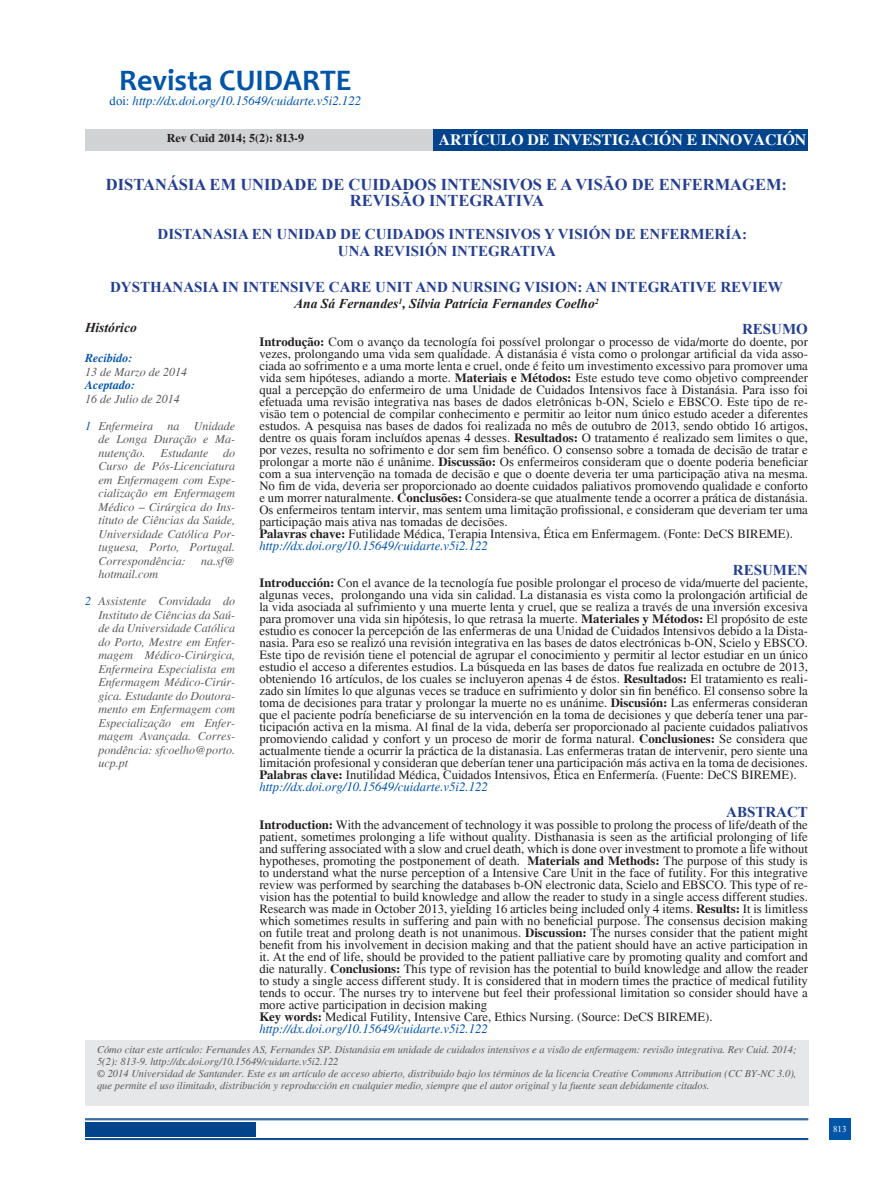
<style>
.page{position:relative;width:893px;height:1191px;background:#fff}
.page>*{position:absolute;margin:0;border:0;box-sizing:border-box;transform-origin:0 0}
.Estilo_de_párrafo_1{font:700 30px "Candara";color:#0154a6}
.titulos{font:700 16.5px "Times New Roman";color:#253f8e}
.Estilo_de_párrafo_1-2{font:700 15.75px "Times";color:#fff}
.titulos-2{font:700 15px "Times New Roman";color:#253f8e}
.titulos-3{font:italic 700 13.5px "Times New Roman";color:#231f20}
.autores{font:italic 700 13.5px "Times New Roman";color:#231f20}
.titulos-4{font:12.75px/12px "Times";color:#231f20;text-align:justify}
.titulos-5{font:italic 12.75px "Times";color:#0154a6}
.Estilo_de_párrafo_1-3{font:italic 12.75px "Times";color:#0154a6}
.pie_de_página{font:italic 12px/13.5px "Times";color:#57585a;text-align:justify}
.Estilo_de_párrafo_1-4{font:700 12px "Times";color:#231f20}
.pie_de_página-2{font:italic 700 12px "Times";color:#0154a6}
.pie_de_página-3{font:italic 10.5px/12px "Times";color:#57585a}
.t1{font:9px "Times New Roman";color:#fff}
.s1{font-style:normal}
.s2{color:#0154a6}
.s3{font-weight:700}
</style>
<div class="page">
<div style="left:829px;top:1118px;width:21px;height:22px;background:#0154a6"></div>
<hr style="left:85px;top:1138px;width:723px;height:1px;background:#01448c">
<hr style="left:85px;top:1139px;width:723px;height:1px;background:#01448c">
<hr style="left:85px;top:1118px;width:723px;height:1px;background:#01448c">
<hr style="left:85px;top:1119px;width:723px;height:1px;background:#01448c">
<div style="left:85px;top:1122px;width:170px;height:14px;background:#01448c"></div>
<div style="left:85px;top:1040px;width:723px;height:66px;background:#e6e7e9"></div>
<div style="left:85px;top:129px;width:357px;height:22px;background:#d1d2d4"></div>
<div style="left:433px;top:129px;width:375px;height:22px;background:#01448c"></div>
<p class="Estilo_de_párrafo_1" style="left:119px;top:62px;width:234px">Revista CUIDARTE</p>
<p class="Estilo_de_párrafo_1-3" style="left:110px;top:94px;width:253px"><span class="s1">doi:</span> http://dx.doi.org/10.15649/cuidarte.v5i2.122</p>
<p class="Estilo_de_párrafo_1-4" style="left:167px;top:131px;width:139px">Rev Cuid 2014; 5(2): 813-9</p>
<p class="Estilo_de_párrafo_1-2" style="left:439px;top:130px;width:369px">ARTÍCULO DE INVESTIGACIÓN E INNOVACIÓN</p>
<p class="titulos" style="left:106px;top:173px;width:683px">DISTANÁSIA EM UNIDADE DE CUIDADOS INTENSIVOS E A VISÃO DE ENFERMAGEM:</p>
<p class="titulos" style="left:350px;top:189px;width:196px">REVISÃO INTEGRATIVA</p>
<p class="titulos-2" style="left:158px;top:224px;width:591px">DISTANASIA EN UNIDAD DE CUIDADOS INTENSIVOS Y VISIÓN DE ENFERMERÍA:</p>
<p class="titulos-2" style="left:338px;top:240px;width:219px">UNA REVISIÓN INTEGRATIVA</p>
<p class="titulos-2" style="left:110px;top:277px;width:674px">DYSTHANASIA IN INTENSIVE CARE UNIT AND NURSING VISION: AN INTEGRATIVE REVIEW</p>
<p class="titulos-3" style="left:294px;top:294px;width:306px">Ana Sá Fernandes<sup>1</sup>, Sílvia Patrícia Fernandes Coelho<sup>2</sup></p>
<p class="autores" style="left:85px;top:318px;width:53px">Histórico</p>
<p class="pie_de_página-2" style="left:85px;top:351px;width:49px">Recibido:</p>
<p class="pie_de_página" style="left:85px;top:365px;width:103px">13 de Marzo de 2014</p>
<p class="pie_de_página-2" style="left:85px;top:378px;width:51px">Aceptado:</p>
<p class="pie_de_página" style="left:85px;top:392px;width:96px">16 de Julio de 2014</p>
<p class="pie_de_página" style="left:99px;top:419px;width:138px;text-indent:-14px"><span class="s2">1</span> Enfermeira na Unidade de Longa Duração e Ma&shy;nutenção. Estudante do Curso de Pós-Licenciatura em Enfermagem com Espe&shy;cialização em Enfermagem Médico – Cirúrgica do Ins&shy;tituto de Ciências da Saúde, Universidade Católica Por&shy;tuguesa, Porto, Portugal.<br>Correspondência:</p>
<p class="pie_de_página" style="left:201px;top:554px;width:36px">na.sf@</p>
<p class="pie_de_página" style="left:99px;top:567px;width:61px">hotmail.com</p>
<p class="pie_de_página" style="left:99px;top:594px;width:138px;text-indent:-14px"><span class="s2">2</span> Assistente Convidada do Instituto de Ciências da Saú&shy;de da Universidade Católica do Porto, Mestre em Enfer&shy;magem Médico-Cirúrgica, Enfermeira Especialista em Enfermagem Médico-Cirúr&shy;gica. Estudante do Doutora&shy;mento em Enfermagem com Especialização em Enfer&shy;magem Avançada. Corres&shy;pondência: sfcoelho@porto. ucp.pt</p>
<p class="titulos-2" style="left:742px;top:318px;width:67px">RESUMO</p>
<p class="titulos-4" style="left:259px;top:335px;width:550px"><span class="s3">Introdução:</span> Com o avanço da tecnología foi possível prolongar o processo de vida/morte do doente, por vezes, prolongando uma vida sem qualidade. A distanásia é vista como o prolongar artificial da vida asso&shy;ciada ao sofrimento e a uma morte lenta e cruel, onde é feito um investimento excessivo para promover uma vida sem hipóteses, adiando a morte. <span class="s3">Materiais e Métodos:</span> Este estudo teve como objetivo compreender qual a percepção do enfermeiro de uma Unidade de Cuidados Intensivos face à Distanásia. Para isso foi efetuada uma revisão integrativa nas bases de dados eletrônicas b-ON, Scielo e EBSCO. Este tipo de re&shy;visão tem o potencial de compilar conhecimento e permitir ao leitor num único estudo aceder a diferentes estudos. A pesquisa nas bases de dados foi realizada no mês de outubro de 2013, sendo obtido 16 artigos, dentre os quais foram incluídos apenas 4 desses. <span class="s3">Resultados:</span> O tratamento é realizado sem limites o que, por vezes, resulta no sofrimento e dor sem fim benéfico. O consenso sobre a tomada de decisão de tratar e prolongar a morte não é unânime. <span class="s3">Discussão:</span> Os enfermeiros consideram que o doente poderia beneficiar com a sua intervenção na tomada de decisão e que o doente deveria ter uma participação ativa na mesma.<br>No fim de vida, deveria ser proporcionado ao doente cuidados paliativos promovendo qualidade e conforto e um morrer naturalmente. <span class="s3">Conclusões:</span> Considera-se que atualmente tende a ocorrer a prática de distanásia.<br>Os enfermeiros tentam intervir, mas sentem uma limitação profissional, e consideram que deveriam ter uma participação mais ativa nas tomadas de decisões.</p>
<p class="titulos-4" style="left:259px;top:527px;width:535px"><span class="s3">Palavras chave:</span> Futilidade Médica, Terapia Intensiva, Ética em Enfermagem. (Fonte: DeCS BIREME).</p>
<p class="titulos-5" style="left:259px;top:538px;width:230px">http://dx.doi.org/10.15649/cuidarte.v5i2.122</p>
<p class="titulos-2" style="left:733px;top:559px;width:76px">RESUMEN</p>
<p class="titulos-4" style="left:259px;top:576px;width:550px"><span class="s3">Introducción:</span> Con el avance de la tecnología fue posible prolongar el proceso de vida/muerte del paciente, algunas veces, prolongando una vida sin calidad. La distanasia es vista como la prolongación artificial de la vida asociada al sufrimiento y una muerte lenta y cruel, que se realiza a través de una inversión excesiva para promover una vida sin hipótesis, lo que retrasa la muerte. <span class="s3">Materiales y Métodos:</span> El propósito de este estudio es conocer la percepción de las enfermeras de una Unidad de Cuidados Intensivos debido a la Dista&shy;nasia. Para eso se realizó una revisión integrativa en las bases de datos electrónicas b-ON, Scielo y EBSCO.<br>Este tipo de revisión tiene el potencial de agrupar el conocimiento y permitir al lector estudiar en un único estudio el acceso a diferentes estudios. La búsqueda en las bases de datos fue realizada en octubre de 2013, obteniendo 16 artículos, de los cuales se incluyeron apenas 4 de éstos. <span class="s3">Resultados:</span> El tratamiento es reali&shy;zado sin límites lo que algunas veces se traduce en sufrimiento y dolor sin fin benéfico. El consenso sobre la toma de decisiones para tratar y prolongar la muerte no es unánime. <span class="s3">Discusión:</span> Las enfermeras consideran que el paciente podría beneficiarse de su intervención en la toma de decisiones y que debería tener una par&shy;ticipación activa en la misma. Al final de la vida, debería ser proporcionado al paciente cuidados paliativos promoviendo calidad y confort y un proceso de morir de forma natural. <span class="s3">Conclusiones:</span> Se considera que actualmente tiende a ocurrir la práctica de la distanasia. Las enfermeras tratan de intervenir, pero siente una limitación profesional y consideran que deberían tener una participación más activa en la toma de decisiones.</p>
<p class="titulos-4" style="left:259px;top:768px;width:539px"><span class="s3">Palabras clave:</span> Inutilidad Médica, Cuidados Intensivos, Ética en Enfermería. (Fuente: DeCS BIREME).</p>
<p class="titulos-5" style="left:259px;top:779px;width:230px">http://dx.doi.org/10.15649/cuidarte.v5i2.122</p>
<p class="titulos-2" style="left:726px;top:801px;width:83px">ABSTRACT</p>
<p class="titulos-4" style="left:259px;top:819px;width:550px"><span class="s3">Introduction:</span> With the advancement of technology it was possible to prolong the process of life/death of the patient, sometimes prolonging a life without quality. Disthanasia is seen as the artificial prolonging of life and suffering associated with a slow and cruel death, which is done over investment to promote a life without hypotheses, promoting the postponement of death. <span class="s3">Materials and Methods:</span> The purpose of this study is to understand what the nurse perception of a Intensive Care Unit in the face of futility. For this integrative review was performed by searching the databases b-ON electronic data, Scielo and EBSCO. This type of re&shy;vision has the potential to build knowledge and allow the reader to study in a single access different studies.<br>Research was made in October 2013, yielding 16 articles being included only 4 items. <span class="s3">Results:</span> It is limitless which sometimes results in suffering and pain with no beneficial purpose. The consensus decision making on futile treat and prolong death is not unanimous. <span class="s3">Discussion:</span> The nurses consider that the patient might benefit from his involvement in decision making and that the patient should have an active participation in it. At the end of life, should be provided to the patient palliative care by promoting quality and comfort and die naturally. <span class="s3">Conclusions:</span> This type of revision has the potential to build knowledge and allow the reader to study a single access different study. It is considered that in modern times the practice of medical futility tends to occur. The nurses try to intervene but feel their professional limitation so consider should have a more active participation in decision making</p>
<p class="titulos-4" style="left:259px;top:1011px;width:455px"><span class="s3">Key words:</span> Medical Futility, Intensive Care, Ethics Nursing. (Source: DeCS BIREME).</p>
<p class="titulos-5" style="left:259px;top:1021px;width:230px">http://dx.doi.org/10.15649/cuidarte.v5i2.122</p>
<p class="pie_de_página-3" style="left:97px;top:1043px;width:701px">Cómo citar este artículo: Fernandes AS, Fernandes SP. Distanásia em unidade de cuidados intensivos e a visão de enfermagem: revisão integrativa. Rev Cuid. 2014;<br>5(2): 813-9. http://dx.doi.org/10.15649/cuidarte.v5i2.122</p>
<p class="pie_de_página-3" style="left:97px;top:1067px;width:701px">© 2014 Universidad de Santander. Este es un artículo de acceso abierto, distribuido bajo los términos de la licencia Creative Commons Attribution (CC BY-NC 3.0), que permite el uso ilimitado, distribución y reproducción en cualquier medio, siempre que el autor original y la fuente sean debidamente citados.</p>
<p class="t1" style="left:833px;top:1123px;width:15px">813</p>
</div>
